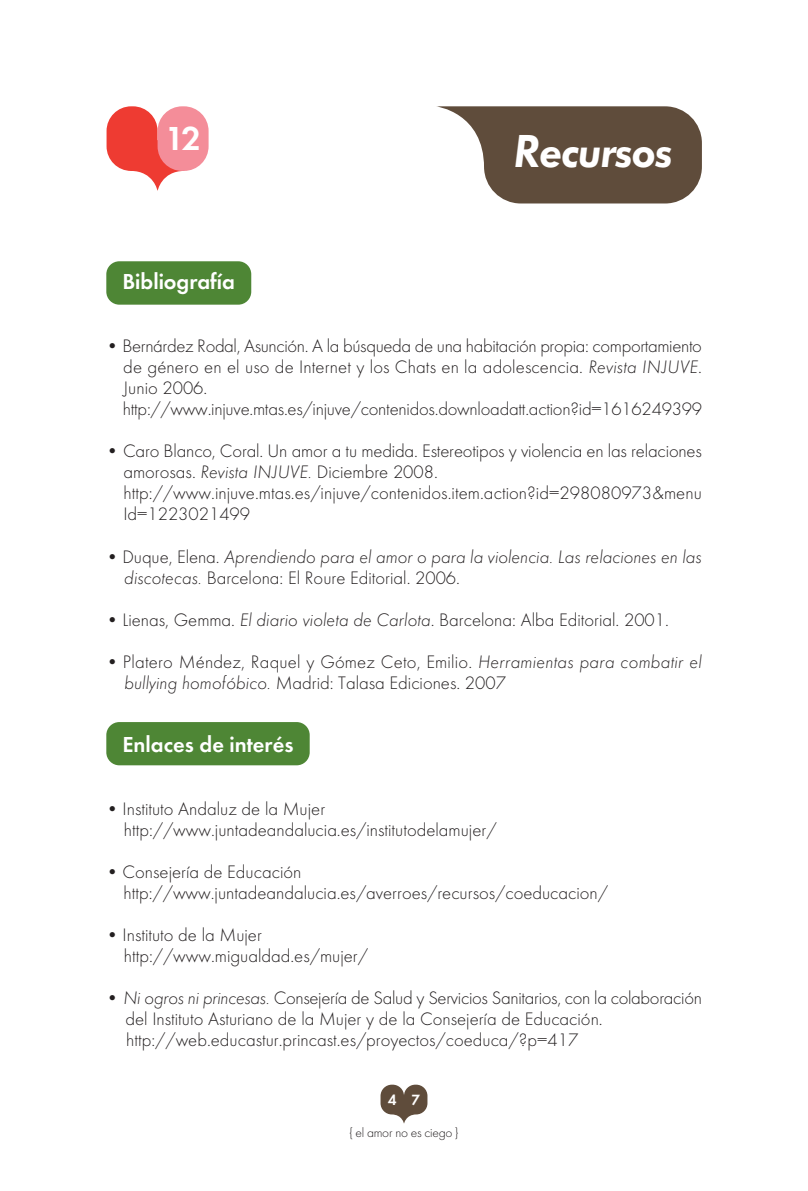
<style>
.page{position:relative;width:808px;height:1191px;background:#fff}
.page>*{position:absolute;margin:0;border:0;box-sizing:border-box;transform-origin:0 0}
.t1{font:italic 600 48px "Futura T";letter-spacing:-.03em;color:#fff}
.t2{font:600 34.5px "Futura T";color:#fff}
.t3{font:600 22.5px "Futura T";color:#fff}
.t4{font:300 18.75px/21px "Futura T";color:#231f20}
.t5{font:italic 300 18.75px/21px "Futura T";letter-spacing:-.005em;color:#231f20}
.t6{font:600 15.45px "Futura T";color:#fff}
.t7{font:300 13.5px "Futura T";letter-spacing:-.02em;color:#231f20}
.s1{font-style:italic}
.s2{font-style:normal}
</style>
<div class="page">
<div style="left:106px;top:722px;width:204px;height:43px;background:#4e8635;border-radius:13px"></div>
<div style="left:106px;top:261px;width:145px;height:44px;background:#4e8635;border-radius:13px"></div>
<svg style="left:380px;top:1084px;width:47px;height:39px"></svg>
<svg style="left:134px;top:151px;width:48px;height:40px"></svg>
<div style="left:107px;top:106px;width:51px;height:65px;background:#ee3b32;border-radius:25px"></div>
<div style="left:158px;top:106px;width:51px;height:65px;background:#f48d99;border-radius:25px"></div>
<svg style="left:436px;top:106px;width:266px;height:97px"></svg>
<h2 class="t2" style="left:165px;top:124px;width:37px">12</h2>
<p class="t3" style="left:122px;top:272px;width:114px">Bibliografía</p>
<h1 class="t1" style="left:513px;top:132px;width:161px">Recursos</h1>
<p class="t4" style="left:123px;top:337px;width:581px;text-indent:-17px">• Bernárdez Rodal, Asunción. A la búsqueda de una habitación propia: comportamiento de género en el uso de Internet y los Chats en la adolescencia. <span class="s1">Revista INJUVE</span>.<br>Junio 2006. http://www.injuve.mtas.es/injuve/contenidos.downloadatt.action?id=1616249399</p>
<p class="t4" style="left:123px;top:442px;width:580px;text-indent:-17px">• Caro Blanco, Coral. Un amor a tu medida. Estereotipos y violencia en las relaciones amorosas. <span class="s1">Revista INJUVE.</span> Diciembre 2008. http://www.injuve.mtas.es/injuve/contenidos.item.action?id=298080973&amp;menu Id=1223021499</p>
<p class="t5" style="left:124px;top:547px;width:579px;text-indent:-18px"><span class="s2">• Duque, Elena.</span> Aprendiendo para el amor o para la violencia. Las relaciones en las discotecas. <span class="s2">Barcelona: El Roure Editorial. 2006.</span></p>
<p class="t4" style="left:106px;top:610px;width:564px">• Lienas, Gemma. <span class="s1">El diario violeta de Carlota</span>. Barcelona: Alba Editorial. 2001.</p>
<p class="t4" style="left:124px;top:652px;width:579px;text-indent:-18px">• Platero Méndez, Raquel y Gómez Ceto, Emilio. <span class="s1">Herramientas para combatir el bullying homofóbico.</span> Madrid: Talasa Ediciones. 2007</p>
<p class="t3" style="left:122px;top:734px;width:172px">Enlaces de interés</p>
<p class="t4" style="left:124px;top:799px;width:374px;text-indent:-18px">• Instituto Andaluz de la Mujer http://www.juntadeandalucia.es/institutodelamujer/</p>
<p class="t4" style="left:124px;top:862px;width:486px;text-indent:-17px">• Consejería de Educación http://www.juntadeandalucia.es/averroes/recursos/coeducacion/</p>
<p class="t4" style="left:124px;top:925px;width:245px;text-indent:-18px">• Instituto de la Mujer http://www.migualdad.es/mujer/</p>
<p class="t4" style="left:126px;top:988px;width:578px;text-indent:-19px">• <span class="s1">Ni ogros ni princesas.</span> Consejería de Salud y Servicios Sanitarios, con la colaboración del Instituto Asturiano de la Mujer y de la Consejería de Educación. http://web.educastur.princast.es/proyectos/coeduca/?p=417</p>
<p class="t6" style="left:388px;top:1093px;width:34px">4 7</p>
<p class="t7" style="left:349px;top:1127px;width:111px">{ el amor no es ciego }</p>
</div>
